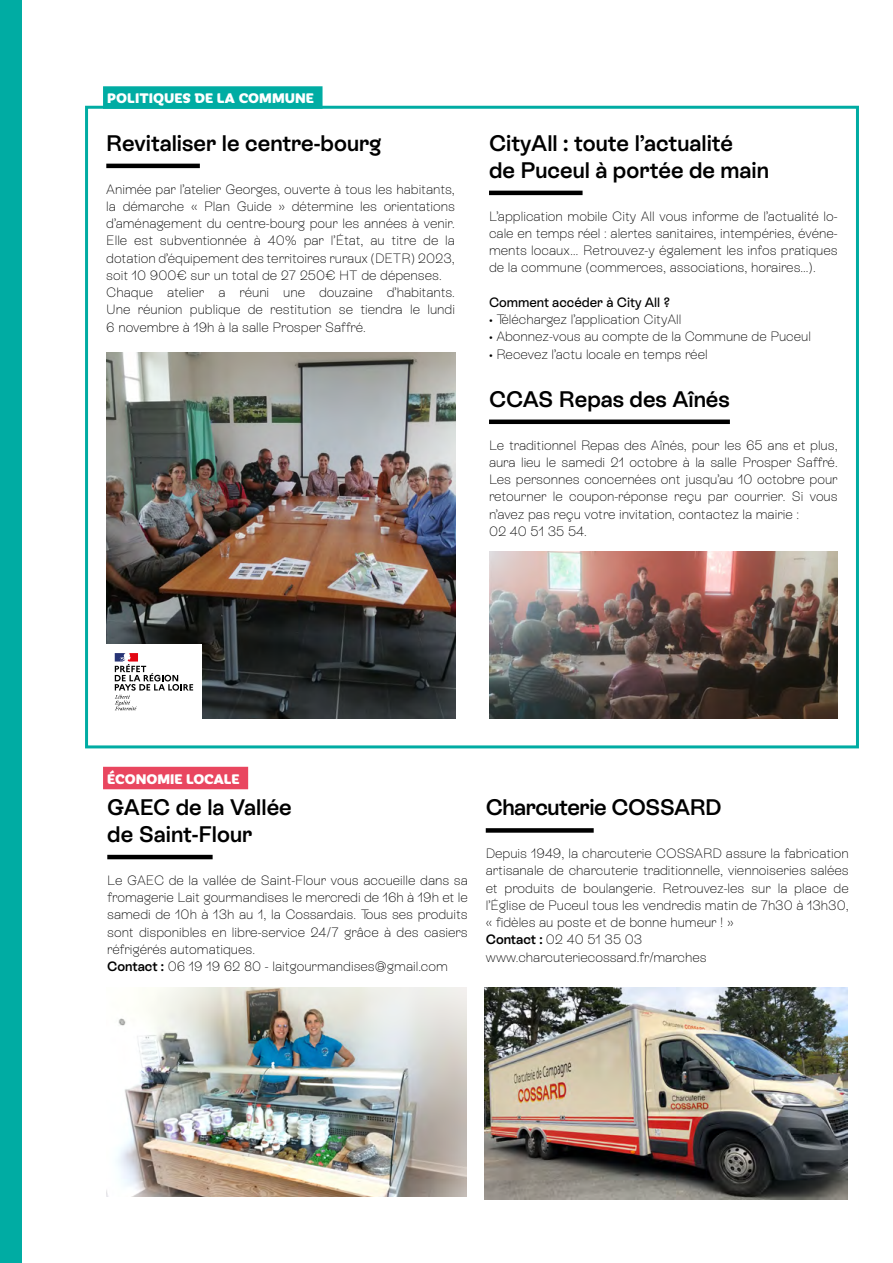
<style>
.page{position:relative;width:893px;height:1263px;background:#fff}
.page>*{position:absolute;margin:0;border:0;box-sizing:border-box;transform-origin:0 0}
.t1{font:600 22.5px/27px "Rebond Grotesque";color:#000}
.t2{font:600 22.5px "Rebond Grotesque";letter-spacing:-.02em;color:#000}
.t3{font:800 15px "Iskra";color:#fff}
.t4{font:100 13.5px/17.2px "Rebond Grotesque";color:#000}
.t5{font:500 13.5px "Rebond Grotesque";color:#000}
.s1{font-weight:600}
</style>
<div class="page">
<div style="left:85px;top:106px;width:774px;height:642px;border:3px solid #00aca3"></div>
<div style="left:0;top:0;width:21px;height:1263px;background:#00aca3"></div>
<hr style="left:106px;top:164px;width:94px;height:4px;background:#000">
<div style="left:489px;top:419px;width:241px;height:5px;background:#000"></div>
<hr style="left:489px;top:191px;width:94px;height:4px;background:#000">
<div style="left:103px;top:86px;width:220px;height:23px;background:#00aca3"></div>
<img style="left:106px;top:352px;width:349px;height:367px">
<div style="left:106px;top:645px;width:96px;height:74px;background:#fff"></div>
<svg style="left:115px;top:653px;width:78px;height:57px"></svg>
<div style="left:103px;top:767px;width:145px;height:22px;background:#e9465f"></div>
<hr style="left:107px;top:855px;width:106px;height:4px;background:#000">
<img style="left:106px;top:988px;width:361px;height:209px">
<div style="left:486px;top:828px;width:108px;height:5px;background:#000"></div>
<img style="left:485px;top:988px;width:363px;height:211px">
<img style="left:489px;top:552px;width:349px;height:167px">
<p class="t3" style="left:107px;top:87px;width:208px">POLITIQUES DE LA COMMUNE</p>
<h1 class="t1" style="left:106px;top:129px;width:277px">Revitaliser le centre-bourg</h1>
<p class="t4" style="left:106px;top:180px;width:350px">Animée par l’atelier Georges, ouverte à tous les habitants, la démarche « Plan Guide » détermine les orientations d’aménagement du centre-bourg pour les années à venir.<br>Elle est subventionnée à 40% par l’État, au titre de la dotation d’équipement des territoires ruraux (DETR) 2023, soit 10 900€ sur un total de 27 250€ HT de dépenses.<br>Chaque atelier a réuni une douzaine d’habitants.<br>Une réunion publique de restitution se tiendra le lundi 6 novembre à 19h à la salle Prosper Saffré.</p>
<h1 class="t1" style="left:489px;top:129px;width:281px">CityAll : toute l’actualité<br>de Puceul à portée de main</h1>
<p class="t4" style="left:489px;top:207px;width:350px;text-align:justify">L’application mobile City All vous informe de l’actualité lo&shy;cale en temps réel : alertes sanitaires, intempéries, événe&shy;ments locaux… Retrouvez-y également les infos pratiques de la commune (commerces, associations, horaires...).</p>
<p class="t5" style="left:489px;top:293px;width:182px">Comment accéder à City All ?</p>
<p class="t4" style="left:489px;top:310px;width:194px">• Téléchargez l’application CityAll</p>
<p class="t4" style="left:489px;top:328px;width:323px">• Abonnez-vous au compte de la Commune de Puceul</p>
<p class="t4" style="left:489px;top:345px;width:220px">• Recevez l’actu locale en temps réel</p>
<h1 class="t1" style="left:489px;top:384px;width:242px">CCAS Repas des Aînés</h1>
<p class="t4" style="left:489px;top:436px;width:350px">Le traditionnel Repas des Aînés, pour les 65 ans et plus, aura lieu le samedi 21 octobre à la salle Prosper Saffré.<br>Les personnes concernées ont jusqu’au 10 octobre pour retourner le coupon-réponse reçu par courrier. Si vous n’avez pas reçu votre invitation, contactez la mairie :<br>02 40 51 35 54.</p>
<p class="t3" style="left:107px;top:768px;width:134px">ÉCONOMIE LOCALE</p>
<h1 class="t1" style="left:107px;top:793px;width:186px">GAEC de la Vallée de Saint-Flour</h1>
<p class="t4" style="left:107px;top:871px;width:362px">Le GAEC de la vallée de Saint-Flour vous accueille dans sa fromagerie Lait gourmandises le mercredi de 16h à 19h et le samedi de 10h à 13h au 1, la Cossardais. Tous ses produits sont disponibles en libre-service 24/7 grâce à des casiers réfrigérés automatiques.<br><span class="s1">Contact :</span> 06 19 19 62 80 - laitgourmandises@gmail.com</p>
<h1 class="t2" style="left:486px;top:792px;width:237px">Charcuterie COSSARD</h1>
<p class="t4" style="left:486px;top:844px;width:365px">Depuis 1949, la charcuterie COSSARD assure la fabrication artisanale de charcuterie traditionnelle, viennoiseries salées et produits de boulangerie. Retrouvez-les sur la place de l’Église de Puceul tous les vendredis matin de 7h30 à 13h30, « fidèles au poste et de bonne humeur ! »<br><span class="s1">Contact :</span> 02 40 51 35 03 www.charcuteriecossard.fr/marches</p>
</div>
